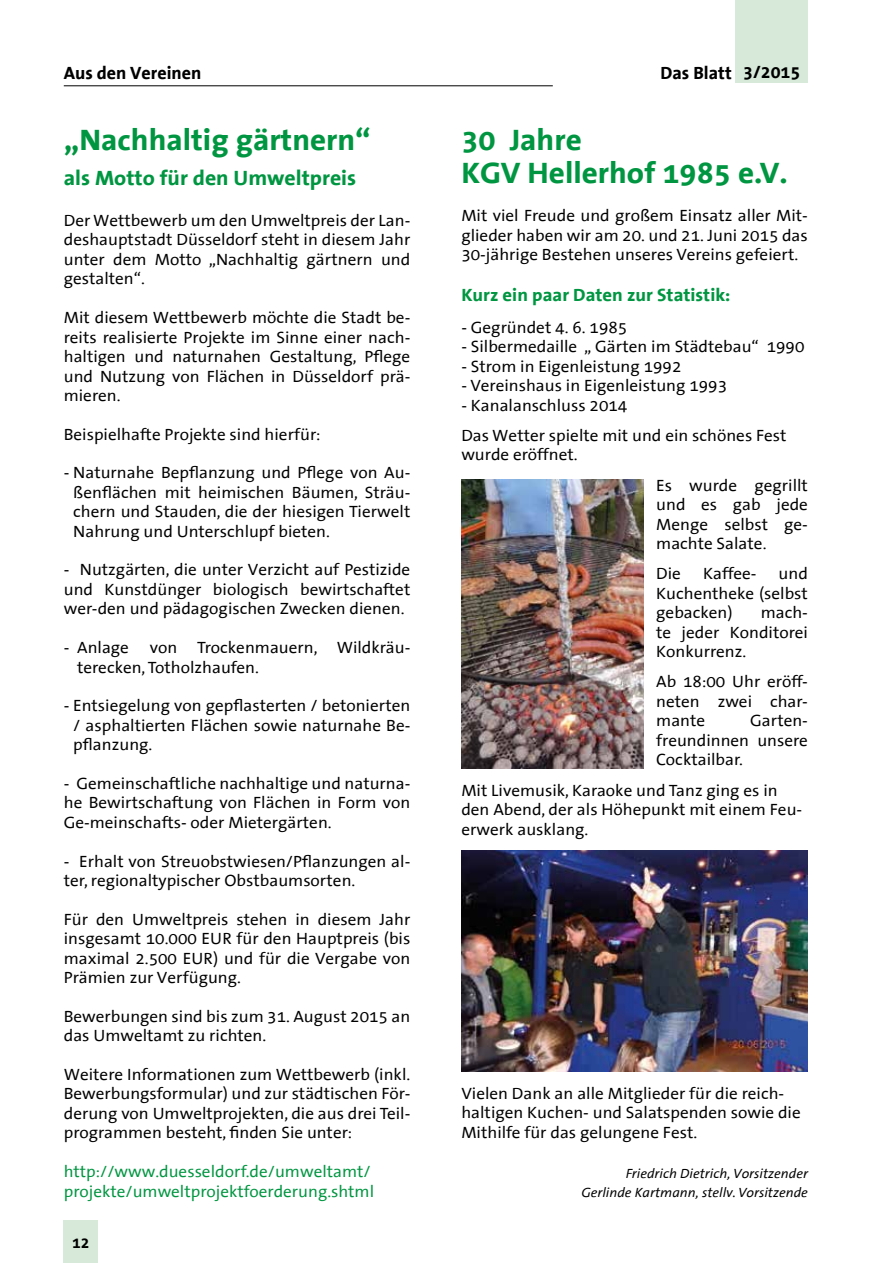
<style>
.page{position:relative;width:893px;height:1263px;background:#fff}
.page>*{position:absolute;margin:0;border:0;box-sizing:border-box;transform-origin:0 0}
.t1{font:700 30px/33px "The Sans Office";color:#009641;scale:1.04 1}
.t2{font:700 21px "The Sans Office";color:#009641;scale:1.04 1}
.t3{font:700 18px "The Sans Office";color:#009641;scale:1.04 1}
.t4{font:700 18px "The Sans Office";color:#000}
.t5{font:16.5px/19.5px "The Sans Office";color:#000;text-align:justify;scale:1.04 1}
.t6{font:16.5px/19.5px "The Sans Office";color:#009641;scale:1.04 1}
.t7{font:700 15.75px "The Sans Office";color:#000}
.t8{font:italic 13.5px/19.5px "The Sans Office";color:#000;text-align:right;scale:1.04 1}
</style>
<div class="page">
<div style="left:736px;top:0;width:72px;height:83px;background:#d7ead9"></div>
<div style="left:64px;top:1220px;width:34px;height:43px;background:#d7ead9"></div>
<hr style="left:64px;top:85px;width:489px;height:1px;background:#000">
<img style="left:461px;top:480px;width:182px;height:289px">
<img style="left:461px;top:850px;width:347px;height:221px">
<p class="t4" style="left:64px;top:63px;width:139px">Aus den Vereinen</p>
<h1 class="t1" style="left:64px;top:124px;width:297px">„Nachhaltig gärtnern“</h1>
<p class="t2" style="left:64px;top:167px;width:283px">als Motto für den Umweltpreis</p>
<p class="t5" style="left:64px;top:211px;width:335px">Der Wettbewerb um den Umweltpreis der Lan&shy;deshauptstadt Düsseldorf steht in diesem Jahr unter dem Motto „Nachhaltig gärtnern und gestalten“.</p>
<p class="t5" style="left:64px;top:308px;width:335px">Mit diesem Wettbewerb möchte die Stadt be&shy;reits realisierte Projekte im Sinne einer nach&shy;haltigen und naturnahen Gestaltung, Pflege und Nutzung von Flächen in Düsseldorf prä&shy;mieren.</p>
<p class="t5" style="left:64px;top:425px;width:248px">Beispielhafte Projekte sind hierfür:</p>
<p class="t5" style="left:73px;top:464px;width:326px;text-indent:-10px">- Naturnahe Bepflanzung und Pflege von Au&shy;ßenflächen mit heimischen Bäumen, Sträu&shy;chern und Stauden, die der hiesigen Tierwelt Nahrung und Unterschlupf bieten.</p>
<p class="t5" style="left:64px;top:561px;width:335px">- Nutzgärten, die unter Verzicht auf Pestizide und Kunstdünger biologisch bewirtschaftet wer-den und pädagogischen Zwecken dienen.</p>
<p class="t5" style="left:64px;top:638px;width:64px">- Anlage</p>
<p class="t5" style="left:77px;top:638px;width:322px;text-indent:73px">von Trockenmauern, Wildkräu&shy;terecken, Totholzhaufen.</p>
<p class="t5" style="left:73px;top:697px;width:326px;text-indent:-10px">- Entsiegelung von gepflasterten / betonierten / asphaltierten Flächen sowie naturnahe Be&shy;pflanzung.</p>
<p class="t5" style="left:64px;top:774px;width:335px">- Gemeinschaftliche nachhaltige und naturna&shy;he Bewirtschaftung von Flächen in Form von Ge-meinschafts- oder Mietergärten.</p>
<p class="t5" style="left:64px;top:852px;width:335px">- Erhalt von Streuobstwiesen/Pflanzungen al&shy;ter, regionaltypischer Obstbaumsorten.</p>
<p class="t5" style="left:64px;top:910px;width:335px">Für den Umweltpreis stehen in diesem Jahr insgesamt 10.000 EUR für den Hauptpreis (bis maximal 2.500 EUR) und für die Vergabe von Prämien zur Verfügung.</p>
<p class="t5" style="left:64px;top:1007px;width:335px">Bewerbungen sind bis zum 31. August 2015 an das Umweltamt zu richten.</p>
<p class="t5" style="left:64px;top:1065px;width:335px">Weitere Informationen zum Wettbewerb (inkl.<br>Bewerbungsformular) und zur städtischen För&shy;derung von Umweltprojekten, die aus drei Teil&shy;programmen besteht, finden Sie unter:</p>
<p class="t6" style="left:64px;top:1162px;width:300px">http://www.duesseldorf.de/umweltamt/ projekte/umweltprojektfoerderung.shtml</p>
<p class="t7" style="left:72px;top:1234px;width:19px">12</p>
<p class="t4" style="left:661px;top:63px;width:141px">Das Blatt 3/2015</p>
<h1 class="t1" style="left:461px;top:124px;width:315px">30 Jahre<br>KGV Hellerhof 1985 e.V.</h1>
<p class="t5" style="left:461px;top:207px;width:335px">Mit viel Freude und großem Einsatz aller Mit&shy;glieder haben wir am 20. und 21. Juni 2015 das 30-jährige Bestehen unseres Vereins gefeiert.</p>
<p class="t3" style="left:461px;top:285px;width:260px">Kurz ein paar Daten zur Statistik:</p>
<p class="t5" style="left:461px;top:318px;width:161px">- Gegründet 4. 6. 1985</p>
<p class="t5" style="left:461px;top:338px;width:331px">- Silbermedaille „ Gärten im Städtebau“ 1990</p>
<p class="t5" style="left:461px;top:357px;width:213px">- Strom in Eigenleistung 1992</p>
<p class="t5" style="left:461px;top:377px;width:257px">- Vereinshaus in Eigenleistung 1993</p>
<p class="t5" style="left:461px;top:391px;width:314px;line-height:30.2px">- Kanalanschluss 2014<br>Das Wetter spielte mit und ein schönes Fest</p>
<p class="t5" style="left:461px;top:446px;width:113px">wurde eröffnet.</p>
<p class="t5" style="left:656px;top:476px;width:147px">Es wurde gegrillt und es gab jede Menge selbst ge&shy;machte Salate.</p>
<p class="t5" style="left:656px;top:565px;width:25px">Die</p>
<p class="t5" style="left:703px;top:565px;width:53px">Kaffee-</p>
<p class="t5" style="left:656px;top:565px;width:147px;text-indent:122px">und Kuchentheke (selbst gebacken)</p>
<p class="t5" style="left:656px;top:604px;width:147px;text-indent:104px">mach&shy;te jeder Konditorei Konkurrenz.</p>
<p class="t5" style="left:656px;top:673px;width:147px">Ab 18:00 Uhr eröff&shy;neten zwei char&shy;mante</p>
<p class="t5" style="left:656px;top:712px;width:147px;text-indent:94px">Garten&shy;freundinnen unsere Cocktailbar.</p>
<p class="t5" style="left:461px;top:781px;width:329px;text-align:left">Mit Livemusik, Karaoke und Tanz ging es in den Abend, der als Höhepunkt mit einem Feu&shy;erwerk ausklang.</p>
<p class="t5" style="left:461px;top:1084px;width:328px;text-align:left">Vielen Dank an alle Mitglieder für die reich&shy;haltigen Kuchen- und Salatspenden sowie die<br>Mithilfe für das gelungene Fest.</p>
<p class="t8" style="left:581px;top:1164px;width:219px">Friedrich Dietrich, Vorsitzender<br>Gerlinde Kartmann, stellv. Vorsitzende</p>
</div>
